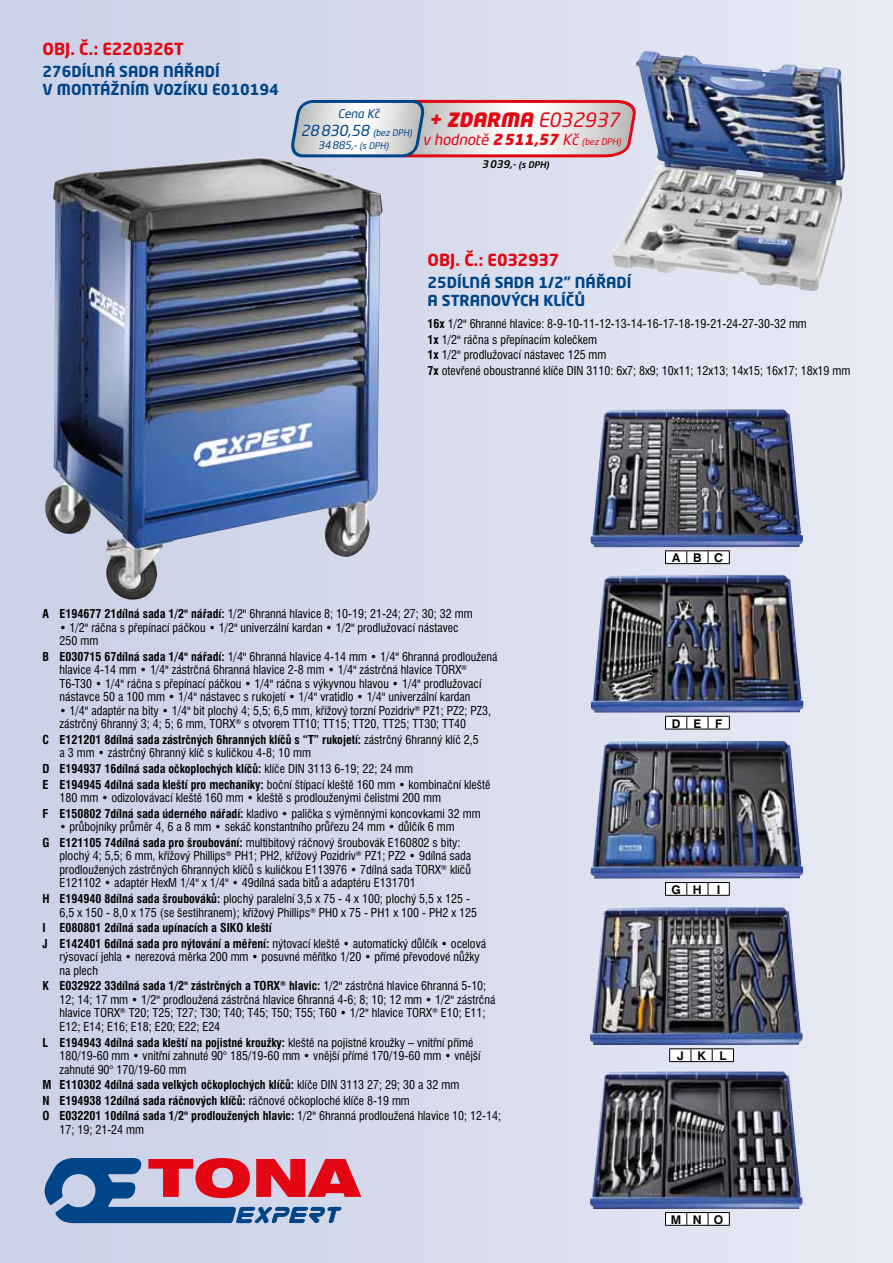
<style>
.page{position:relative;width:893px;height:1263px;background:#fff}
.page>*{position:absolute;margin:0;border:0;box-sizing:border-box;transform-origin:0 0}
.t1{font:italic 900 19.5px "Neo Tech Std";color:#e30613}
.t2{font:700 16.5px "Neo Tech Std";letter-spacing:-.01em;color:#e30613}
.t3{font:700 15px/18px "Neo Tech Std";color:#004587}
.t4{font:italic 15px "Neo Tech Std";color:#e30613}
.t5{font:italic 15px "Neo Tech Std";color:#004587}
.t6{font:condensed 12px/13.5px "Swiss 721 BTCE";color:#000}
.t7{font:700 condensed 12px/15.6px "Swiss 721 BTCE";color:#000}
.t8{font:700 12px "Swiss 721 BTCE";letter-spacing:1.075em;color:#000}
.t9{font:italic 12px "Neo Tech Std";color:#004587}
.t10{font:italic 10.5px "Neo Tech Std";color:#004587}
.t11{font:italic 500 10.5px "Neo Tech Std";color:#000}
.s1{font-size:9px}
.s2{font-weight:400}
.s3{font-weight:900}
.s4{font-weight:700}
</style>
<div class="page">
<div style="left:0;top:0;width:893px;height:1263px;background:linear-gradient(to right,#c9cfe5,#e7eaf5)"></div>
<img style="left:42px;top:157px;width:340px;height:446px">
<img style="left:589px;top:409px;width:215px;height:800px">
<svg style="left:665px;top:550px;width:65px;height:14px"></svg>
<svg style="left:665px;top:716px;width:65px;height:14px"></svg>
<svg style="left:665px;top:882px;width:65px;height:14px"></svg>
<svg style="left:669px;top:1048px;width:65px;height:14px"></svg>
<svg style="left:665px;top:1212px;width:65px;height:14px"></svg>
<img style="left:612px;top:51px;width:233px;height:240px">
<svg style="left:287px;top:98px;width:353px;height:61px"></svg>
<svg style="left:43px;top:1158px;width:318px;height:65px;background:#927394"></svg>
<h2 class="t2" style="left:43px;top:38px;width:142px">OBJ. Č.: E220326T</h2>
<p class="t3" style="left:43px;top:62px;width:238px">276DÍLNÁ SADA NÁŘADÍ<br>V MONTÁŽNÍM VOZÍKU E010194</p>
<p class="t9" style="left:338px;top:106px;width:46px">Cena Kč</p>
<p class="t5" style="left:301px;top:121px;width:115px">28830,58 <span class="s1">(bez DPH)</span></p>
<p class="t10" style="left:318px;top:138px;width:74px">34885,-<span class="s1">(s DPH)</span></p>
<h1 class="t1" style="left:429px;top:107px;width:197px">+ ZDARMA <span class="s2">E032937</span></h1>
<p class="t4" style="left:422px;top:130px;width:202px">v hodnotě <span class="s3">2511,57</span> Kč <span class="s1">(bez DPH)</span></p>
<p class="t11" style="left:482px;top:158px;width:71px">3039,-<span class="s1">(s DPH)</span></p>
<h2 class="t2" style="left:428px;top:249px;width:133px">OBJ. Č.: E032937</h2>
<p class="t3" style="left:428px;top:273px;width:159px">25DÍLNÁ SADA 1/2" NÁŘA</p>
<p class="t3" style="left:617px;top:273px;width:16px">DÍ</p>
<p class="t3" style="left:428px;top:291px;width:148px">A STRANOVÝCH KLÍČŮ</p>
<p class="t6" style="left:428px;top:315px;width:424px;line-height:15.6px"><span class="s4">16x</span> 1/2" 6hranné hlavice: 8-9-10-11-12-13-14-16-17-18-19-21-24-27-30-32 mm<br><span class="s4">1x</span> 1/2" ráčna s přepínacím kolečkem<br><span class="s4">1x</span> 1/2" prodlužovací nástavec 125 mm<br><span class="s4">7x</span> otevřené oboustranné klíče DIN 3110: 6x7; 8x9; 10x11; 12x13; 14x15; 16x17; 18x19 mm</p>
<p class="t8" style="left:672px;top:550px;width:53px">ABC</p>
<p class="t6" style="left:43px;top:606px;width:432px"><span class="s4">A E194677 21dílná sada 1/2" nářadí:</span> 1/2" 6hranná hlavice 8; 10-19; 21-24; 27; 30; 32 mm</p>
<p class="t6" style="left:60px;top:620px;width:401px">• 1/2" ráčna s přepínací páčkou • 1/2" univerzální kardan • 1/2" prodlužovací nástavec<br>250 mm</p>
<p class="t6" style="left:60px;top:649px;width:439px;text-indent:-17px"><span class="s4">B E030715 67dílná sada 1/4" nářadí:</span> 1/4" 6hranná hlavice 4-14 mm • 1/4" 6hranná prodloužená hlavice 4-14 mm • 1/4" zástrčná 6hranná hlavice 2-8 mm • 1/4" zástrčná hlavice TORX<sup>® </sup>T6-T30 • 1/4" ráčna s přepínací páčkou • 1/4" ráčna s výkyvnou hlavou • 1/4" prodlužovací nástavce 50 a 100 mm • 1/4" nástavec s rukojetí • 1/4" vratidlo • 1/4" univerzální kardan</p>
<p class="t6" style="left:60px;top:703px;width:433px">• 1/4" adaptér na bity • 1/4" bit plochý 4; 5,5; 6,5 mm, křížový torzní Pozidriv<sup>®</sup> PZ1; PZ2; PZ3, zástrčný 6hranný 3; 4; 5; 6 mm, TORX<sup>®</sup> s otvorem TT10; TT15; TT20, TT25; TT30; TT40</p>
<p class="t6" style="left:60px;top:732px;width:421px;text-indent:-17px"><span class="s4">C E121201 8dílná sada zástrčných 6hranných klíčů s “T” rukojetí:</span> zástrčný 6hranný klíč 2,5 a 3 mm • zástrčný 6hranný klíč s kuličkou 4-8; 10 mm</p>
<p class="t7" style="left:43px;top:760px;width:449px">D E194937 16dílná sada očkoplochých klíčů: <span class="s2">klíče DIN 3113 6-19; 22; 24 mm<br></span>E E194945 4dílná sada kleští pro mechaniky: <span class="s2">boční štípací kleště 160 mm • kombinační kleště</span></p>
<p class="t6" style="left:43px;top:789px;width:440px;line-height:15.6px;text-indent:17px">180 mm • odizolovávací kleště 160 mm • kleště s prodlouženými čelistmi 200 mm<br><span class="s4">F E150802 7dílná sada úderného nářadí:</span> kladivo • palička s výměnnými koncovkami 32 mm</p>
<p class="t6" style="left:43px;top:818px;width:419px;line-height:15.6px;text-indent:17px">• průbojníky průměr 4, 6 a 8 mm • sekáč konstantního průřezu 24 mm • důlčík 6 mm<br><span class="s4">G E121105 74dílná sada pro šroubování:</span> multibitový ráčnový šroubovák E160802 s bity:</p>
<p class="t6" style="left:60px;top:849px;width:413px;text-align:justify">plochý 4; 5,5; 6 mm, křížový Phillips<sup>®</sup> PH1; PH2, křížový Pozidriv<sup>®</sup> PZ1; PZ2 • 9dílná sada prodloužených zástrčných 6hranných klíčů s kuličkou E113976 • 7dílná sada TORX<sup>®</sup> klíčů E121102 • adaptér HexM 1/4" x 1/4" • 49dílná sada bitů a adaptéru E131701</p>
<p class="t6" style="left:60px;top:891px;width:419px;text-indent:-17px"><span class="s4">H E194940 8dílná sada šroubováků:</span> plochý paralelní 3,5 x 75 - 4 x 100; plochý 5,5 x 125 -<br>6,5 x 150 - 8,0 x 175 (se šestihranem); křížový Phillips<sup>®</sup> PH0 x 75 - PH1 x 100 - PH2 x 125</p>
<p class="t7" style="left:43px;top:920px;width:445px">I E080801 2dílná sada upínacích a SIKO kleští<br>J E142401 6dílná sada pro nýtování a měření: <span class="s2">nýtovací kleště • automatický důlčík • ocelová</span></p>
<p class="t6" style="left:60px;top:950px;width:422px">rýsovací jehla • nerezová měrka 200 mm • posuvné měřítko 1/20 • přímé převodové nůžky na plech</p>
<p class="t6" style="left:60px;top:979px;width:437px;text-indent:-17px"><span class="s4">K E032922 33dílná sada 1/2" zástrčných a TORX</span><sup>®</sup> <span class="s4">hlavic:</span> 1/2" zástrčná hlavice 6hranná 5-10; 12; 14; 17 mm • 1/2" prodloužená zástrčná hlavice 6hranná 4-6; 8; 10; 12 mm • 1/2" zástrčná hlavice TORX<sup>®</sup> T20; T25; T27; T30; T40; T45; T50; T55; T60 • 1/2" hlavice TORX<sup>®</sup> E10; E11; E12; E14; E16; E18; E20; E22; E24</p>
<p class="t6" style="left:60px;top:1035px;width:423px;text-indent:-17px"><span class="s4">L E194943 4dílná sada kleští na pojistné kroužky:</span> kleště na pojistné kroužky – vnitřní přímé<br>180/19-60 mm • vnitřní zahnuté 90° 185/19-60 mm • vnější přímé 170/19-60 mm • vnější zahnuté 90° 170/19-60 mm</p>
<p class="t7" style="left:43px;top:1077px;width:460px">M E110302 4dílná sada velkých očkoplochých klíčů: <span class="s2">klíče DIN 3113 27; 29; 30 a 32 mm<br></span>N E194938 12dílná sada ráčnových klíčů: <span class="s2">ráčnové očkoploché klíče 8-19 mm<br></span>O E032201 10dílná sada 1/2" prodloužených hlavic: <span class="s2">1/2" 6hranná prodloužená hlavice 10; 12-14;</span></p>
<p class="t6" style="left:60px;top:1122px;width:86px">17; 19; 21-24 mm</p>
<p class="t8" style="left:672px;top:715px;width:52px">DEF</p>
<p class="t8" style="left:671px;top:881px;width:51px">GH I</p>
<p class="t8" style="left:677px;top:1048px;width:51px">JKL</p>
<p class="t8" style="left:671px;top:1211px;width:54px">MNO</p>
</div>
